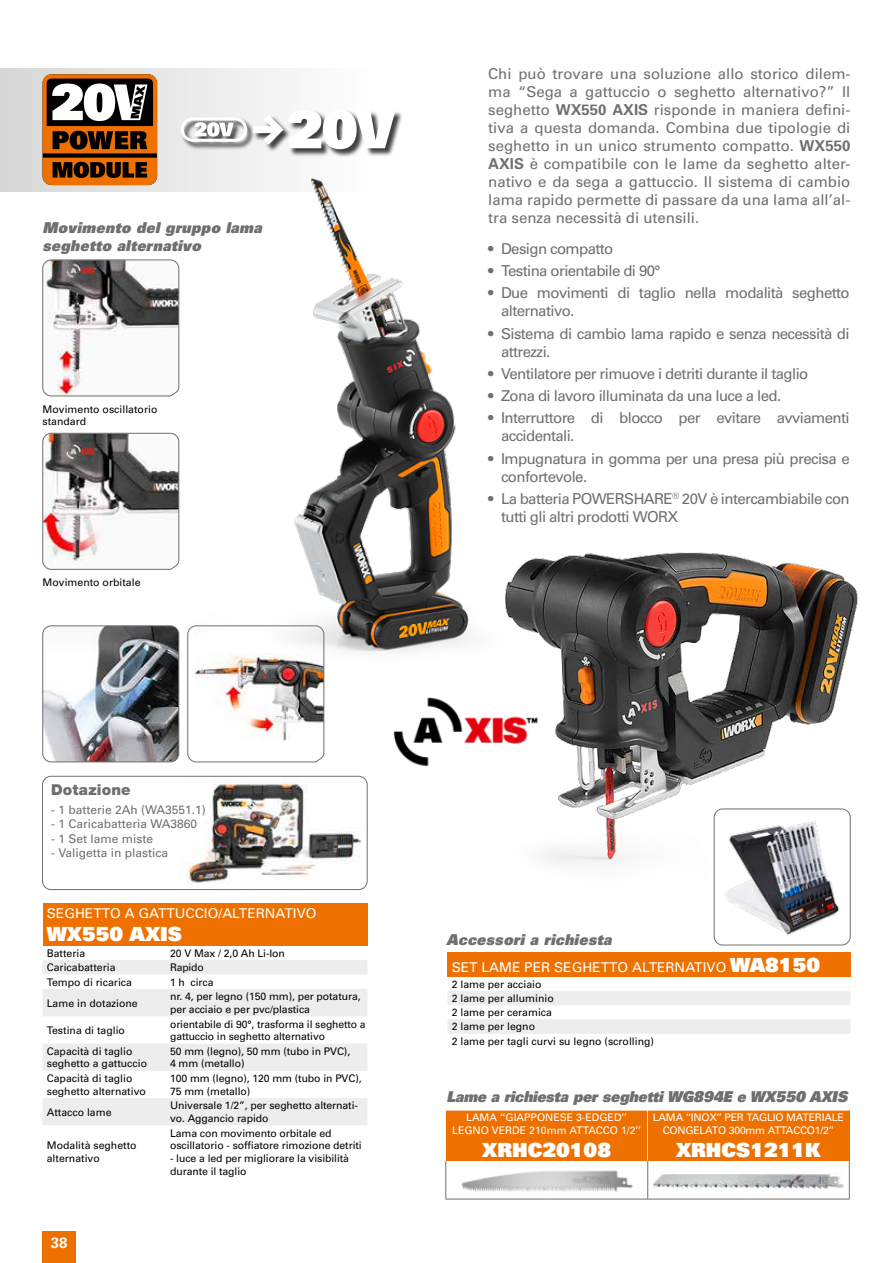
<style>
.page{position:relative;width:893px;height:1263px;background:#fff}
.page>*{position:absolute;margin:0;border:0;box-sizing:border-box;transform-origin:0 0}
.t1{font:900 19.5px "Univers";color:#fff}
.t2{font:15px/18px "Univers";letter-spacing:-.04em;color:#6f6f6e}
.t3{font:italic 900 15px/18px "Univers";letter-spacing:.02em;color:#6f6f6e;scale:.95 1}
.t4{font:italic 900 15px "Univers";letter-spacing:-.01em;color:#6f6f6e;scale:.95 1}
.t5{font:900 15px "Helvetica Neue LT Std";letter-spacing:.01em;color:#6f6f6e}
.t6{font:700 15px "Univers";color:#fff}
.t7{font:13.5px "Univers";color:#fff}
.t8{font:12px "Univers";color:#6f6f6e}
.t9{font:10.5px/12.6px "Univers";letter-spacing:-.01em;color:#000}
.t10{font:10.5px/12.6px "Univers";letter-spacing:-.02em;color:#fff;text-align:center}
.t11{font:10.5px/12.6px "Univers";color:#fff;text-align:center}
.s1{font-weight:700}
.s2{font-weight:900;font-size:19.5px}
</style>
<div class="page">
<div style="left:0;top:68px;width:374px;height:123px;background:linear-gradient(to right,#d6d5d4,#feffff)"></div>
<div style="left:181px;top:110px;width:222px;height:47px;background:#000;opacity:.75"></div>
<svg style="left:181px;top:117px;width:66px;height:25px"></svg>
<svg style="left:253px;top:110px;width:142px;height:39px"></svg>
<svg style="left:43px;top:74px;width:114px;height:111px"></svg>
<img style="left:194px;top:153px;width:262px;height:523px">
<img style="left:441px;top:502px;width:417px;height:411px">
<img style="left:393px;top:684px;width:151px;height:96px">
<img style="left:43px;top:626px;width:136px;height:136px">
<div style="left:43px;top:626px;width:136px;height:136px;border:1px solid #6f6f6e;border-radius:9px"></div>
<img style="left:195px;top:653px;width:127px;height:88px">
<div style="left:188px;top:626px;width:136px;height:136px;border:1px solid #6f6f6e;border-radius:9px"></div>
<img style="left:43px;top:260px;width:136px;height:136px">
<div style="left:43px;top:260px;width:136px;height:136px;border:1px solid #6f6f6e;border-radius:9px"></div>
<img style="left:179px;top:776px;width:185px;height:114px">
<img style="left:43px;top:433px;width:136px;height:136px">
<div style="left:43px;top:433px;width:136px;height:137px;border:1px solid #6f6f6e;border-radius:9px"></div>
<img style="left:714px;top:809px;width:136px;height:136px">
<div style="left:714px;top:809px;width:136px;height:136px;border:1px solid #6f6f6e;border-radius:9px"></div>
<div style="left:42px;top:776px;width:325px;height:114px;border:1px solid #6f6f6e;border-radius:9px"></div>
<div style="left:447px;top:952px;width:403px;height:24px;background:#ee7100"></div>
<svg style="left:447px;top:991px;width:403px;height:43px"></svg>
<div style="left:43px;top:903px;width:324px;height:42px;background:#ee7100"></div>
<svg style="left:43px;top:960px;width:324px;height:165px;fill:#ededed"></svg>
<div style="left:446px;top:1110px;width:202px;height:51px;background:#ee7100"></div>
<hr style="left:446px;top:1110px;width:101px;height:1px;background:#fff">
<hr style="left:547px;top:1110px;width:101px;height:1px;background:#fff">
<hr style="left:647px;top:1110px;width:1px;height:51px;background:#fff">
<hr style="left:647px;top:1161px;width:1px;height:38px;background:#6f6f6e">
<hr style="left:446px;top:1199px;width:101px;height:1px;background:#6f6f6e">
<hr style="left:547px;top:1199px;width:101px;height:1px;background:#6f6f6e">
<hr style="left:445px;top:1161px;width:1px;height:38px;background:#6f6f6e">
<img style="left:461px;top:1170px;width:172px;height:22px">
<div style="left:648px;top:1110px;width:201px;height:51px;background:#ee7100"></div>
<hr style="left:648px;top:1110px;width:101px;height:1px;background:#fff">
<hr style="left:749px;top:1110px;width:100px;height:1px;background:#fff">
<hr style="left:849px;top:1161px;width:1px;height:38px;background:#6f6f6e">
<hr style="left:648px;top:1199px;width:101px;height:1px;background:#6f6f6e">
<hr style="left:749px;top:1199px;width:100px;height:1px;background:#6f6f6e">
<hr style="left:849px;top:1110px;width:1px;height:51px;background:#ee7100">
<img style="left:653px;top:1173px;width:190px;height:16px">
<div style="left:43px;top:1231px;width:33px;height:32px;background:#ee7100"></div>
<p class="t3" style="left:43px;top:218px;width:232px">Movimento del gruppo lama seghetto alternativo</p>
<p class="t9" style="left:43px;top:403px;width:116px">Movimento oscillatorio standard</p>
<p class="t9" style="left:43px;top:576px;width:100px">Movimento orbitale</p>
<p class="t5" style="left:51px;top:781px;width:81px">Dotazione</p>
<p class="t8" style="left:51px;top:802px;width:156px">- 1 batterie 2Ah (WA3551.1)</p>
<p class="t8" style="left:51px;top:817px;width:148px">- 1 Caricabatteria WA3860</p>
<p class="t8" style="left:51px;top:831px;width:104px">- 1 Set lame miste</p>
<p class="t8" style="left:51px;top:846px;width:119px">- Valigetta in plastica</p>
<p class="t7" style="left:47px;top:905px;width:271px">SEGHETTO A GATTUCCIO/ALTERNATIVO</p>
<h1 class="t1" style="left:47px;top:921px;width:137px">WX550 AXIS</h1>
<p class="t9" style="left:47px;top:947px;width:40px">Batteria</p>
<p class="t9" style="left:170px;top:947px;width:116px">20 V Max / 2,0 Ah Li-Ion</p>
<p class="t9" style="left:47px;top:961px;width:70px">Caricabatteria</p>
<p class="t9" style="left:170px;top:961px;width:35px">Rapido</p>
<p class="t9" style="left:47px;top:976px;width:87px">Tempo di ricarica</p>
<p class="t9" style="left:170px;top:976px;width:45px">1 h circa</p>
<p class="t9" style="left:47px;top:997px;width:93px">Lame in dotazione</p>
<p class="t9" style="left:170px;top:990px;width:192px">nr. 4, per legno (150 mm), per potatura, per acciaio e per pvc/plastica</p>
<p class="t9" style="left:47px;top:1024px;width:80px">Testina di taglio</p>
<p class="t9" style="left:170px;top:1018px;width:197px">orientabile di 90°, trasforma il seghetto a gattuccio in seghetto alternativo</p>
<p class="t9" style="left:47px;top:1045px;width:102px">Capacità di taglio seghetto a gattuccio</p>
<p class="t9" style="left:170px;top:1045px;width:182px">50 mm (legno), 50 mm (tubo in PVC),<br>4 mm (metallo)</p>
<p class="t9" style="left:47px;top:1072px;width:101px">Capacità di taglio seghetto alternativo</p>
<p class="t9" style="left:170px;top:1072px;width:193px">100 mm (legno), 120 mm (tubo in PVC),<br>75 mm (metallo)</p>
<p class="t9" style="left:47px;top:1106px;width:66px">Attacco lame</p>
<p class="t9" style="left:170px;top:1099px;width:189px">Universale 1/2”, per seghetto alternati&shy;vo. Aggancio rapido</p>
<p class="t9" style="left:47px;top:1139px;width:91px">Modalità seghetto alternativo</p>
<p class="t9" style="left:170px;top:1127px;width:193px">Lama con movimento orbitale ed oscillatorio - soffiatore rimozione detriti</p>
<p class="t9" style="left:170px;top:1152px;width:181px">- luce a led per migliorare la visibilità durante il taglio</p>
<p class="t6" style="left:51px;top:1234px;width:18px">38</p>
<p class="t2" style="left:488px;top:65px;width:364px;text-align:justify">Chi può trovare una soluzione allo storico dilem&shy;ma “Sega a gattuccio o seghetto alternativo?” Il seghetto <span class="s1">WX550 AXIS</span> risponde in maniera defini&shy;tiva a questa domanda. Combina due tipologie di seghetto in un unico strumento compatto. <span class="s1">WX550<br>AXIS</span> è compatibile con le lame da seghetto alter&shy;nativo e da sega a gattuccio. Il sistema di cambio lama rapido permette di passare da una lama all’al&shy;tra senza necessità di utensili.</p>
<p class="t2" style="left:488px;top:240px;width:127px">• Design compatto</p>
<p class="t2" style="left:488px;top:262px;width:174px">• Testina orientabile di 90°</p>
<p class="t2" style="left:501px;top:284px;width:350px;text-indent:-13px">• Due movimenti di taglio nella modalità seghetto alternativo.</p>
<p class="t2" style="left:501px;top:324px;width:350px;text-indent:-13px">• Sistema di cambio lama rapido e senza necessità di attrezzi.</p>
<p class="t2" style="left:488px;top:365px;width:322px">• Ventilatore per rimuove i detriti durante il taglio</p>
<p class="t2" style="left:488px;top:387px;width:294px">• Zona di lavoro illuminata da una luce a led.</p>
<p class="t2" style="left:501px;top:409px;width:350px;text-indent:-13px">• Interruttore di blocco per evitare avviamenti accidentali.</p>
<p class="t2" style="left:501px;top:449px;width:350px;text-indent:-13px">• Impugnatura in gomma per una presa più precisa e confortevole.</p>
<p class="t2" style="left:501px;top:490px;width:350px;text-indent:-13px">• La batteria POWERSHARE<sup>®</sup> 20V è intercambiabile con tutti gli altri prodotti WORX</p>
<p class="t3" style="left:446px;top:930px;width:175px">Accessori a richiesta</p>
<p class="t7" style="left:452px;top:959px;width:370px">SET LAME PER SEGHETTO ALTERNATIVO <span class="s2">WA8150</span></p>
<p class="t9" style="left:452px;top:977px;width:204px;line-height:14.2px">2 lame per acciaio<br>2 lame per alluminio<br>2 lame per ceramica<br>2 lame per legno<br>2 lame per tagli curvi su legno (scrolling)</p>
<p class="t4" style="left:446px;top:1087px;width:423px">Lame a richiesta per seghetti WG894E e WX550 AXIS</p>
<p class="t11" style="left:452px;top:1111px;width:190px">LAMA ‘‘GIAPPONESE 3-EDGED’’<br>LEGNO VERDE 210mm ATTACCO 1/2’’</p>
<h1 class="t1" style="left:482px;top:1137px;width:130px">XRHC20108</h1>
<p class="t10" style="left:653px;top:1111px;width:192px">LAMA ‘‘INOX’’ PER TAGLIO MATERIALE<br>CONGELATO 300mm ATTACCO1/2’’</p>
<h1 class="t1" style="left:676px;top:1137px;width:146px">XRHCS1211K</h1>
</div>
